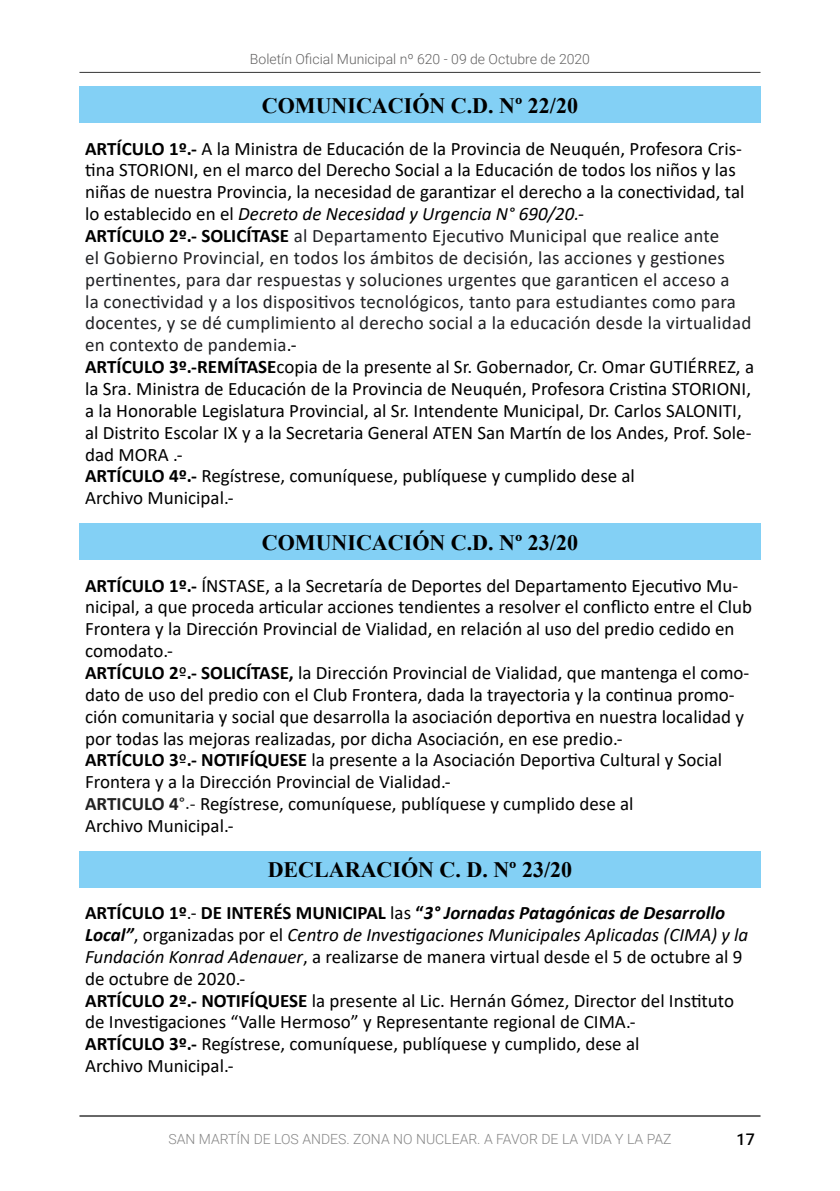
<style>
.page{position:relative;width:840px;height:1191px;background:#fff}
.page>*{position:absolute;margin:0;border:0;box-sizing:border-box;transform-origin:0 0}
.t1{font:700 22px "Times New Roman";color:#000}
.t2{font:19px/21.8px "Calibri";color:#000}
.t3{font:500 16px "Roboto";color:#000}
.t4{font:300 14px "Roboto";color:#878787}
.t5{font:300 14px "Roboto";color:#646363}
.s1{font-weight:700}
.s2{font-style:italic}
.s3{color:#202124}
.s4{font-weight:700;color:#222}
.s5{color:#222}
.s6{font-weight:700;font-style:italic}
</style>
<div class="page">
<hr style="left:79px;top:72px;width:681px;height:1px;background:#000">
<hr style="left:79px;top:1115px;width:681px;height:2px;background:#000">
<div style="left:79px;top:86px;width:681px;height:37px;background:#83d0f5"></div>
<div style="left:79px;top:523px;width:681px;height:37px;background:#83d0f5"></div>
<div style="left:79px;top:851px;width:681px;height:36px;background:#83d0f5"></div>
<p class="t5" style="left:250px;top:50px;width:341px">Boletín Oficial Municipal nº 620 - 09 de Octubre de 2020</p>
<p class="t1" style="left:262px;top:89px;width:317px">COMUNICACIÓN C.D. Nº 22/20</p>
<p class="t2" style="left:85px;top:137px;width:670px"><span class="s1">ARTÍCULO 1º.-</span> A la Ministra de Educación de la Provincia de Neuquén, Profesora Cris&shy;tina STORIONI, en el marco del Derecho Social a la Educación de todos los niños y las niñas de nuestra Provincia, la necesidad de garantizar el derecho a la conectividad, tal lo establecido en el <span class="s2">Decreto de Necesidad y Urgencia N° 690/20.-<br></span><span class="s1">ARTÍCULO 2º.- SOLICÍTASE</span> <span class="s3">al Departamento Ejecutivo Municipal que realice ante<br>el Gobierno Provincial, en todos los ámbitos de decisión, las acciones y gestiones pertinentes, para dar respuestas y soluciones urgentes que garanticen el acceso a<br>la conectividad y a los dispositivos tecnológicos, tanto para estudiantes como para docentes, y se dé cumplimiento al derecho social a la educación desde la virtualidad en contexto de pandemia</span>.-<br><span class="s1">ARTÍCULO 3º.-REMÍTASE</span>copia de la presente al Sr. Gobernador, Cr. Omar GUTIÉRREZ, a la Sra. Ministra de Educación de la Provincia de Neuquén, Profesora Cristina STORIONI, a la Honorable Legislatura Provincial, al Sr. Intendente Municipal, Dr. Carlos SALONITI, al Distrito Escolar IX y a la Secretaria General ATEN San Martín de los Andes, Prof. Sole&shy;dad MORA .-<br><span class="s1">ARTÍCULO 4º.-</span> Regístrese, comuníquese, publíquese y cumplido dese al<br>Archivo Municipal.-</p>
<p class="t1" style="left:262px;top:526px;width:317px">COMUNICACIÓN C.D. Nº 23/20</p>
<p class="t2" style="left:85px;top:574px;width:668px"><span class="s1">ARTÍCULO 1º.-</span> ÍNSTASE, a la Secretaría de Deportes del Departamento Ejecutivo Mu&shy;nicipal, a que proceda articular acciones tendientes a resolver el conflicto entre el Club Frontera y la Dirección Provincial de Vialidad, en relación al uso del predio cedido en comodato.-<br><span class="s1">ARTÍCULO 2</span>º<span class="s1">.- SOLICÍTASE,</span> la Dirección Provincial de Vialidad, que mantenga el como&shy;dato de uso del predio con el Club Frontera, dada la trayectoria y la continua promo&shy;ción comunitaria y social que desarrolla la asociación deportiva en nuestra localidad y por todas las mejoras realizadas, por dicha Asociación, en ese predio.-<br><span class="s1">ARTÍCULO 3</span>º<span class="s1">.- NOTIFÍQUESE</span> la presente a la Asociación Deportiva Cultural y Social Frontera y a la Dirección Provincial de Vialidad.-<br><span class="s4">ARTICULO 4</span><span class="s5">°.-</span> Regístrese, comuníquese, publíquese y cumplido dese al<br>Archivo Municipal.-</p>
<p class="t1" style="left:267px;top:854px;width:306px">DECLARACIÓN C. D. Nº 23/20</p>
<p class="t2" style="left:85px;top:901px;width:664px"><span class="s1">ARTÍCULO 1º</span>.- <span class="s1">DE INTERÉS MUNICIPAL</span> las <span class="s1">“</span><span class="s6">3° Jornadas Patagónicas de Desarrollo Local”</span>, organizadas por el <span class="s2">Centro de Investigaciones Municipales Aplicadas (CIMA) y la Fundación Konrad Adenauer</span>, a realizarse de manera virtual desde el 5 de octubre al 9 de octubre de 2020.-<br><span class="s1">ARTÍCULO 2º.- NOTIFÍQUESE</span> la presente al Lic. Hernán Gómez, Director del Instituto de Investigaciones “Valle Hermoso” y Representante regional de CIMA.-<br><span class="s1">ARTÍCULO 3º.-</span> Regístrese, comuníquese, publíquese y cumplido, dese al<br>Archivo Municipal.-</p>
<p class="t4" style="left:168px;top:1128px;width:504px">SAN MARTÍN DE LOS ANDES. ZONA NO NUCLEAR. A FAVOR DE LA VIDA Y LA PAZ</p>
<p class="t3" style="left:736px;top:1128px;width:20px">17</p>
</div>
